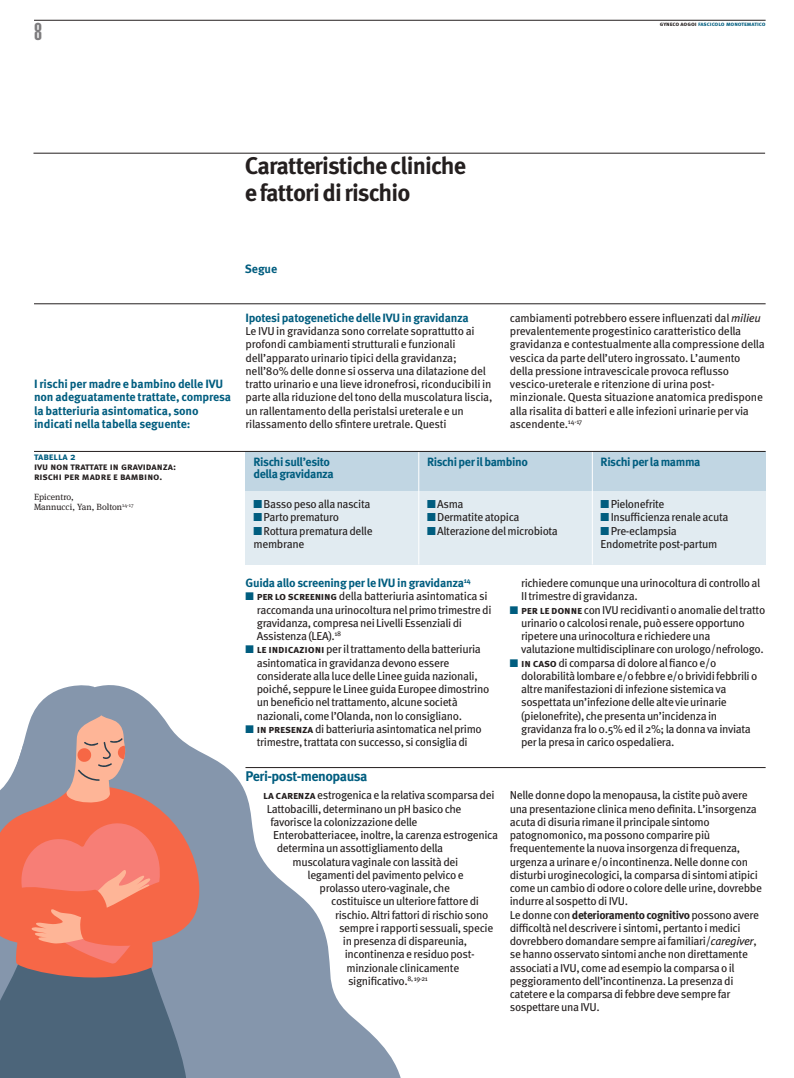
<style>
.page{position:relative;width:794px;height:1078px;background:#fff}
.page>*{position:absolute;margin:0;border:0;box-sizing:border-box;transform-origin:0 0}
.t1{font:700 24px/27px "Meta Pro";letter-spacing:-.035em;color:#241f1f}
.t2{font:900 extra-condensed 24px "Helvetica";color:#7d7c7e}
.t3{font:700 14px "Meta Pro";color:#005d7f}
.t4{font:700 12px/13.2px "Meta Pro";letter-spacing:-.02em;color:#005d7f}
.t5{font:11.5px/13.2px "Meta Pro";letter-spacing:-.03em;color:#241f1f}
.t6{font:700 10px/10px "Meta Pro";letter-spacing:-.005em;color:#241f1f}
.t7{font:700 10px "Meta Pro";color:#005d7f}
.t8{font:9px/10px "Meta Serif OT";color:#241f1f}
.t9{font:700 6px "Meta Pro";letter-spacing:-.01em;color:#005d7f}
.s1{color:#241f1f}
.s2{font-style:italic}
.s3{color:#005d7f}
.s4{font-weight:700;font-size:11px}
.s5{font-weight:700}
</style>
<div class="page">
<svg style="left:197px;top:750px;width:205px;height:327px;fill:#8596ac"></svg>
<div style="left:197px;top:785px;width:11px;height:203px;background:#8596ac"></div>
<svg style="left:0;top:685px;width:197px;height:392px;background:#b18483"></svg>
<hr style="left:34px;top:20px;width:731px;height:1px;background:#241f1f">
<hr style="left:33px;top:153px;width:732px;height:1px;background:#241f1f">
<div style="left:245px;top:451px;width:174px;height:40px;background:#c1d6e3"></div>
<div style="left:419px;top:451px;width:173px;height:40px;background:#c1d6e3"></div>
<div style="left:592px;top:451px;width:173px;height:40px;background:#c1d6e3"></div>
<div style="left:245px;top:491px;width:174px;height:73px;background:#e1ebf1"></div>
<div style="left:419px;top:491px;width:173px;height:73px;background:#e1ebf1"></div>
<div style="left:592px;top:491px;width:173px;height:73px;background:#e1ebf1"></div>
<hr style="left:418px;top:451px;width:1px;height:113px;background:#fff">
<hr style="left:592px;top:451px;width:1px;height:113px;background:#fff">
<hr style="left:34px;top:303px;width:731px;height:1px;background:#241f1f">
<hr style="left:34px;top:451px;width:731px;height:1px;background:#241f1f">
<hr style="left:245px;top:767px;width:520px;height:1px;background:#241f1f">
<h1 class="t2" style="left:34px;top:23px;width:9px">8</h1>
<p class="t9" style="left:660px;top:22px;width:107px"><span class="s1">gyneco aogoi</span> fascicolo monotematico</p>
<h1 class="t1" style="left:245px;top:154px;width:223px">Caratteristiche cliniche e fattori di rischio</h1>
<p class="t4" style="left:245px;top:263px;width:34px">Segue</p>
<p class="t4" style="left:34px;top:378px;width:199px">I rischi per madre e bambino delle IVU non adeguatamente trattate, compresa la batteriuria asintomatica, sono indicati nella tabella seguente:</p>
<p class="t7" style="left:34px;top:452px;width:43px">tabella 2</p>
<p class="t6" style="left:34px;top:462px;width:144px">ivu non trattate in gravidanza: rischi per madre e bambino.</p>
<p class="t8" style="left:34px;top:492px;width:101px">Epicentro,<br>Mannucci, Yan, Bolton<sup>14-17</sup></p>
<p class="t4" style="left:245px;top:312px;width:225px">Ipotesi patogenetiche delle IVU in gravidanza</p>
<p class="t5" style="left:245px;top:325px;width:248px">Le IVU in gravidanza sono correlate soprattutto ai profondi cambiamenti strutturali e funzionali dell’apparato urinario tipici della gravidanza; nell’80% delle donne si osserva una dilatazione del tratto urinario e una lieve idronefrosi, riconducibili in parte alla riduzione del tono della muscolatura liscia, un rallentamento della peristalsi ureterale e un rilassamento dello sfintere uretrale. Questi</p>
<p class="t5" style="left:510px;top:312px;width:256px">cambiamenti potrebbero essere influenzati dal <span class="s2">milieu </span>prevalentemente progestinico caratteristico della gravidanza e contestualmente alla compressione della vescica da parte dell’utero ingrossato. L’aumento della pressione intravescicale provoca reflusso vescico-ureterale e ritenzione di urina post&shy;minzionale. Questa situazione anatomica predispone alla risalita di batteri e alle infezioni urinarie per via ascendente.<sup>14-17</sup></p>
<p class="t4" style="left:253px;top:457px;width:82px;line-height:11.5px">Rischi sull’esito della gravidanza</p>
<p class="t4" style="left:427px;top:456px;width:102px">Rischi per il bambino</p>
<p class="t4" style="left:600px;top:456px;width:101px">Rischi per la mamma</p>
<p class="t5" style="left:253px;top:498px;width:118px"><span class="s3">■</span> Basso peso alla nascita</p>
<p class="t5" style="left:253px;top:511px;width:87px"><span class="s3">■</span> Parto prematuro</p>
<p class="t5" style="left:253px;top:525px;width:121px;line-height:13.5px"><span class="s3">■</span> Rottura prematura delle membrane</p>
<p class="t5" style="left:600px;top:498px;width:65px"><span class="s3">■</span> Pielonefrite</p>
<p class="t5" style="left:600px;top:511px;width:129px"><span class="s3">■</span> Insufficienza renale acuta</p>
<p class="t5" style="left:600px;top:525px;width:118px;line-height:13.5px"><span class="s3">■</span> Pre-eclampsia<br>Endometrite post-partum</p>
<p class="t5" style="left:427px;top:498px;width:38px"><span class="s3">■</span> Asma</p>
<p class="t5" style="left:427px;top:511px;width:94px"><span class="s3">■</span> Dermatite atopica</p>
<p class="t5" style="left:427px;top:525px;width:132px"><span class="s3">■</span> Alterazione del microbiota</p>
<p class="t4" style="left:245px;top:577px;width:227px">Guida allo screening per le IVU in gravidanza<sup>14</sup></p>
<p class="t5" style="left:257px;top:590px;width:236px;text-indent:-11px"><span class="s3">■</span> <span class="s4">per lo screening</span> della batteriuria asintomatica si raccomanda una urinocoltura nel primo trimestre di gravidanza, compresa nei Livelli Essenziali di Assistenza (LEA).<sup>18</sup></p>
<p class="t5" style="left:257px;top:643px;width:234px;text-indent:-11px"><span class="s3">■</span> <span class="s4">le indicazioni</span> per il trattamento della batteriuria asintomatica in gravidanza devono essere considerate alla luce delle Linee guida nazionali, poiché, seppure le Linee guida Europee dimostrino un beneficio nel trattamento, alcune società nazionali, come l’Olanda, non lo consigliano.</p>
<p class="t5" style="left:245px;top:723px;width:238px;text-align:center"><span class="s3">■</span> <span class="s4">in presenza</span> di batteriuria asintomatica nel primo trimestre, trattata con successo, si consiglia di</p>
<p class="t3" style="left:245px;top:770px;width:123px">Peri-post-menopausa</p>
<p class="t5" style="left:263px;top:789px;width:233px"><span class="s4">la carenza</span> estrogenica e la relativa scomparsa dei</p>
<p class="t5" style="left:267px;top:802px;width:196px">Lattobacilli, determinano un pH basico che</p>
<p class="t5" style="left:270px;top:815px;width:149px">favorisce la colonizzazione delle</p>
<p class="t5" style="left:273px;top:829px;width:226px">Enterobatteriacee, inoltre, la carenza estrogenica</p>
<p class="t5" style="left:277px;top:842px;width:168px">determina un assottigliamento della</p>
<p class="t5" style="left:292px;top:855px;width:167px">muscolatura vaginale con lassità dei</p>
<p class="t5" style="left:307px;top:868px;width:158px">legamenti del pavimento pelvico e</p>
<p class="t5" style="left:319px;top:882px;width:132px">prolasso utero-vaginale, che</p>
<p class="t5" style="left:331px;top:895px;width:149px">costituisce un ulteriore fattore di</p>
<p class="t5" style="left:335px;top:908px;width:155px">rischio. Altri fattori di rischio sono</p>
<p class="t5" style="left:339px;top:921px;width:156px">sempre i rapporti sessuali, specie</p>
<p class="t5" style="left:343px;top:935px;width:126px">in presenza di dispareunia,</p>
<p class="t5" style="left:345px;top:948px;width:131px">incontinenza e residuo post-</p>
<p class="t5" style="left:346px;top:961px;width:114px">minzionale clinicamente</p>
<p class="t5" style="left:348px;top:974px;width:81px">significativo.<sup>8,</sup> <sup>19-21</sup></p>
<p class="t5" style="left:521px;top:577px;width:241px">richiedere comunque una urinocoltura di controllo al<br>II trimestre di gravidanza.</p>
<p class="t5" style="left:521px;top:603px;width:246px;text-indent:-11px"><span class="s3">■</span> <span class="s4">per le donne</span> con IVU recidivanti o anomalie del tratto urinario o calcolosi renale, può essere opportuno ripetere una urinocoltura e richiedere una valutazione multidisciplinare con urologo/nefrologo.</p>
<p class="t5" style="left:521px;top:656px;width:238px;text-indent:-11px"><span class="s3">■</span> <span class="s4">in caso</span> di comparsa di dolore al fianco e/o dolorabilità lombare e/o febbre e/o brividi febbrili o altre manifestazioni di infezione sistemica va sospettata un’infezione delle alte vie urinarie (pielonefrite), che presenta un’incidenza in gravidanza fra lo 0.5% ed il 2%; la donna va inviata per la presa in carico ospedaliera.</p>
<p class="t5" style="left:510px;top:789px;width:254px">Nelle donne dopo la menopausa, la cistite può avere una presentazione clinica meno definita. L’insorgenza acuta di disuria rimane il principale sintomo patognomonico, ma possono comparire più frequentemente la nuova insorgenza di frequenza, urgenza a urinare e/o incontinenza. Nelle donne con disturbi uroginecologici, la comparsa di sintomi atipici come un cambio di odore o colore delle urine, dovrebbe indurre al sospetto di IVU.<br>Le donne con <span class="s5">deterioramento cognitivo</span> possono avere difficoltà nel descrivere i sintomi, pertanto i medici dovrebbero domandare sempre ai familiari/<span class="s2">caregiver</span>, se hanno osservato sintomi anche non direttamente associati a IVU, come ad esempio la comparsa o il peggioramento dell’incontinenza. La presenza di catetere e la comparsa di febbre deve sempre far sospettare una IVU.</p>
</div>
